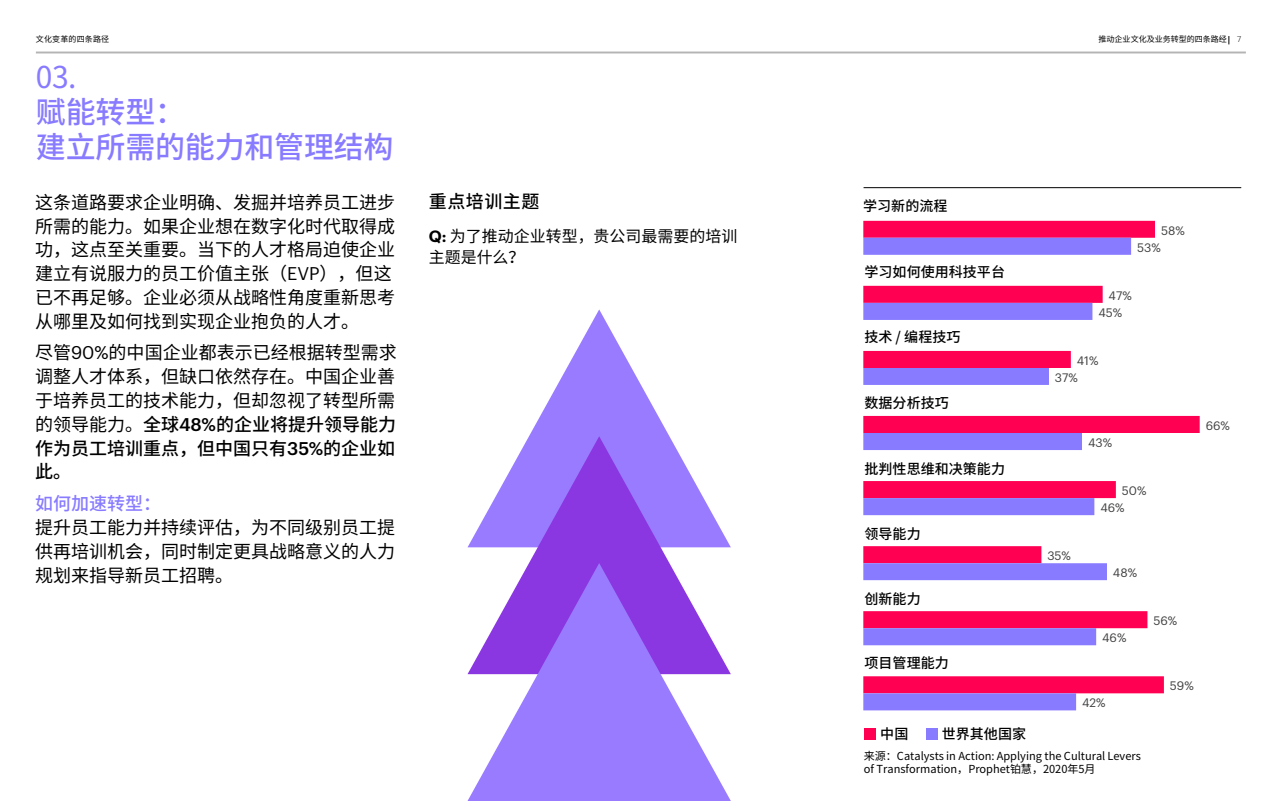
<style>
.page{position:relative;width:1281px;height:801px;background:#fff}
.page>*{position:absolute;margin:0;border:0;box-sizing:border-box;transform-origin:0 0}
.t1{font:500 30px "Noto Sans Hans";letter-spacing:-.01em;color:#887bff}
.t2{font:30px "Noto Sans Hans";color:#887bff}
.t3{font:18px/23.8px "Noto Sans Hans";color:#000}
.t4{font:500 18px "Noto Sans Hans";letter-spacing:.025em;color:#000}
.t5{font:16px/20.4px "Noto Sans Hans";color:#000}
.t6{font:500 14px "Noto Sans Hans";color:#000}
.t7{font:12px "Graphik";letter-spacing:.005em;color:#404040}
.t8{font:11px/13.2px "Noto Sans Hans";color:#000}
.t9{font:8px "Noto Sans Hans";color:#000}
.t10{font:300 8px "Graphik";color:#000}
.s1{font-family:"Graphik"}
.s2{font-weight:500}
.s3{font-family:"Graphik";font-weight:500}
.s4{font-weight:500;color:#887bff}
.s5{font-family:"Graphik";font-weight:600}
</style>
<div class="page">
<svg style="left:863px;top:221px;width:336px;height:472px"></svg>
<svg style="left:863px;top:237px;width:267px;height:473px"></svg>
<hr style="left:36px;top:51px;width:1209px;height:2px;background:#b4b4b4">
<div style="left:1084px;top:271px;width:9px;height:9px;background:#fff"></div>
<svg style="left:1158px;top:271px;width:9px;height:9px"></svg>
<hr style="left:863px;top:187px;width:377px;height:1px;background:#000">
<div style="left:864px;top:727px;width:11px;height:11px;background:#ff0053"></div>
<div style="left:926px;top:727px;width:11px;height:11px;background:#887bff"></div>
<svg style="left:529px;top:309px;width:140px;height:127px"></svg>
<svg style="left:467px;top:436px;width:263px;height:126px;fill:#997bff"></svg>
<svg style="left:467px;top:562px;width:263px;height:238px;fill:#997bff"></svg>
<p class="t9" style="left:36px;top:34px;width:75px">文化变革的四条路径</p>
<p class="t2" style="left:36px;top:60px;width:42px">03.</p>
<p class="t1" style="left:36px;top:95px;width:151px">赋能转型：</p>
<p class="t1" style="left:36px;top:130px;width:359px">建立所需的能力和管理结构</p>
<p class="t3" style="left:35px;top:190px;width:361px">这条道路要求企业明确、发掘并培养员工进步所需的能力。如果企业想在数字化时代取得成功，这点至关重要。当下的人才格局迫使企业建立有说服力的员工价值主张（<span class="s1">EVP</span>），但这已不再足够。企业必须从战略性角度重新思考从哪里及如何找到实现企业抱负的人才。</p>
<p class="t3" style="left:35px;top:341px;width:363px;text-align:justify">尽管<span class="s1">90%</span>的中国企业都表示已经根据转型需求调整人才体系，但缺口依然存在。中国企业善于培养员工的技术能力，但却忽视了转型所需的领导能力。<span class="s2">全球</span><span class="s3">48%</span><span class="s2">的企业将提升领导能力作为员工培训重点，但中国只有</span><span class="s3">35%</span><span class="s2">的企业如此。</span></p>
<p class="t3" style="left:35px;top:492px;width:361px"><span class="s4">如何加速转型：<br></span>提升员工能力并持续评估，为不同级别员工提供再培训机会，同时制定更具战略意义的人力规划来指导新员工招聘。</p>
<p class="t4" style="left:429px;top:191px;width:112px">重点培训主题</p>
<p class="t5" style="left:428px;top:226px;width:310px"><span class="s5">Q:</span> 为了推动企业转型，贵公司最需要的培训主题是什么？</p>
<p class="t9" style="left:1098px;top:35px;width:130px">推动企业文化及业务转型的四条路经</p>
<p class="t10" style="left:1236px;top:34px;width:6px">7</p>
<p class="t6" style="left:863px;top:198px;width:86px">学习新的流程</p>
<p class="t6" style="left:864px;top:263px;width:142px">学习如何使用科技平台</p>
<p class="t6" style="left:864px;top:329px;width:97px">技术 / 编程技巧</p>
<p class="t6" style="left:864px;top:395px;width:86px">数据分析技巧</p>
<p class="t6" style="left:864px;top:461px;width:142px">批判性思维和决策能力</p>
<p class="t6" style="left:864px;top:525px;width:58px">领导能力</p>
<p class="t6" style="left:864px;top:590px;width:58px">创新能力</p>
<p class="t6" style="left:864px;top:654px;width:86px">项目管理能力</p>
<p class="t6" style="left:880px;top:725px;width:30px">中国</p>
<p class="t6" style="left:941px;top:725px;width:86px">世界其他国家</p>
<p class="t7" style="left:1160px;top:221px;width:25px">58%</p>
<p class="t7" style="left:1136px;top:238px;width:25px">53%</p>
<p class="t7" style="left:1108px;top:286px;width:25px">47%</p>
<p class="t7" style="left:1098px;top:303px;width:25px">45%</p>
<p class="t7" style="left:1076px;top:351px;width:23px">41%</p>
<p class="t7" style="left:1054px;top:368px;width:24px">37%</p>
<p class="t7" style="left:1087px;top:433px;width:26px">43%</p>
<p class="t7" style="left:1205px;top:416px;width:26px">66%</p>
<p class="t7" style="left:1121px;top:481px;width:26px">50%</p>
<p class="t7" style="left:1100px;top:498px;width:26px">46%</p>
<p class="t7" style="left:1047px;top:546px;width:25px">35%</p>
<p class="t7" style="left:1112px;top:563px;width:26px">48%</p>
<p class="t7" style="left:1101px;top:628px;width:26px">46%</p>
<p class="t7" style="left:1081px;top:693px;width:25px">42%</p>
<p class="t7" style="left:1153px;top:611px;width:25px">56%</p>
<p class="t7" style="left:1169px;top:676px;width:25px">59%</p>
<p class="t8" style="left:863px;top:748px;width:279px">来源：Catalysts in Action: Applying the Cultural Levers of Transformation，Prophet铂慧，2020年5月</p>
</div>
